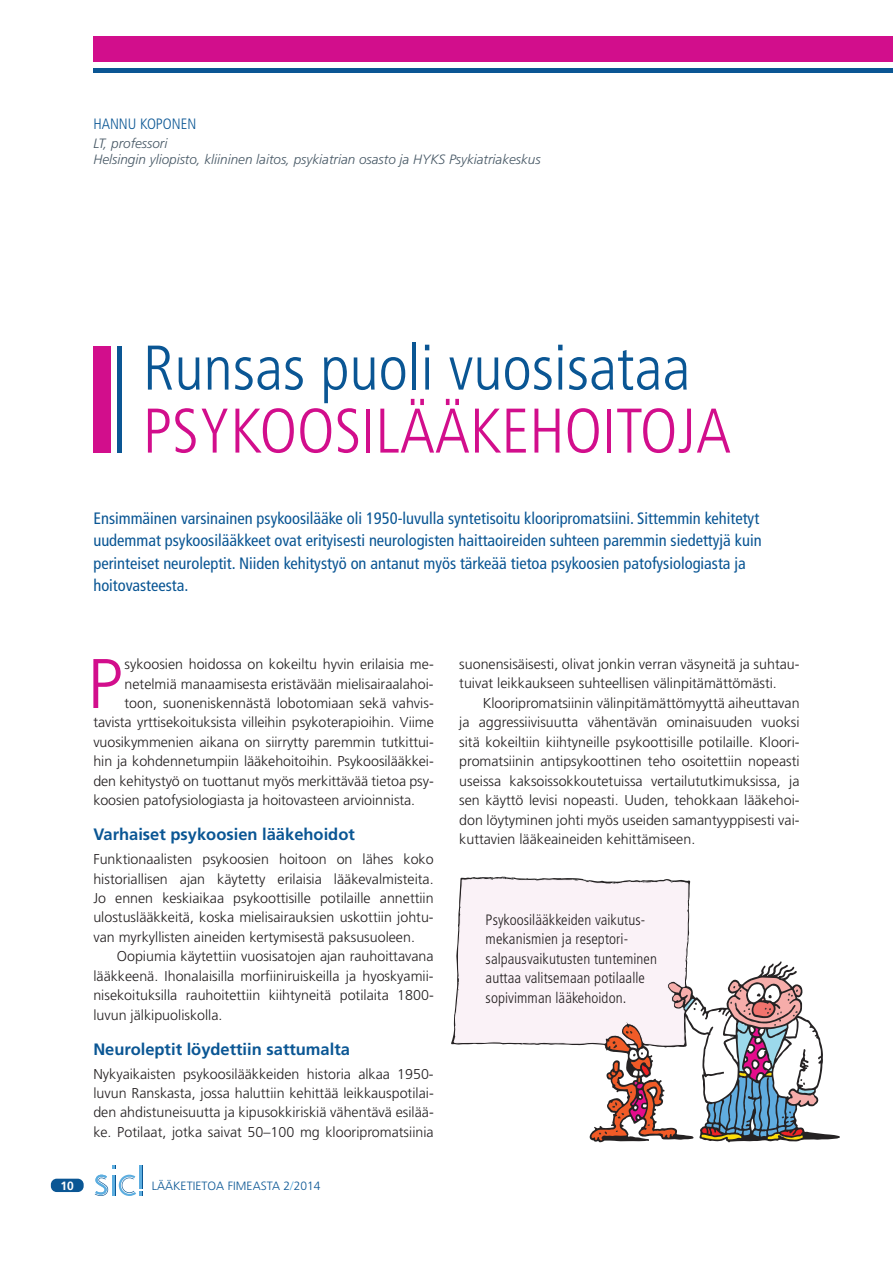
<style>
.page{position:relative;width:893px;height:1263px;background:#fff}
.page>*{position:absolute;margin:0;border:0;box-sizing:border-box;transform-origin:0 0}
.t1{font:300 70.05px "Frutiger";color:#d20e8c}
.t2{font:300 condensed 63px "Frutiger";color:#0a5694}
.t3{font:300 condensed 63px "Frutiger";color:#d20e8c}
.t4{font:condensed 16.5px/22.5px "Frutiger";color:#0a5694}
.t5{font:700 16.5px "Frutiger";color:#0a5694}
.t6{font:300 condensed 15px/19.5px "Frutiger";letter-spacing:.005em;color:#231f20}
.t7{font:300 condensed 15px "Frutiger";color:#0a5694}
.t8{font:300 14.25px/19.5px "Frutiger";color:#231f20;text-align:justify}
.t9{font:italic 300 13.5px/16.5px "Frutiger";color:#475865}
.t10{font:300 12px "Frutiger";letter-spacing:.005em;color:#0a5694}
.t11{font:700 12px "Frutiger";color:#fff}
.s1{color:#5daee0}
</style>
<div class="page">
<div style="left:51px;top:1179px;width:33px;height:13px;background:#0a5694;border-radius:6px"></div>
<svg style="left:95px;top:1165px;width:48px;height:31px"></svg>
<div style="left:94px;top:36px;width:798px;height:26px;background:#d20e8c"></div>
<hr style="left:94px;top:68px;width:798px;height:4px;background:#0a5694">
<div style="left:93px;top:346px;width:18px;height:107px;background:#d20e8c"></div>
<hr style="left:117px;top:346px;width:4px;height:107px;background:#0a5694">
<svg style="left:594px;top:1043px;width:246px;height:100px"></svg>
<svg style="left:451px;top:877px;width:370px;height:264px"></svg>
<p class="t7" style="left:93px;top:118px;width:104px">HANNU KOPONEN</p>
<p class="t9" style="left:93px;top:136px;width:449px">LT, professori<br>Helsingin yliopisto, kliininen laitos, psykiatrian osasto ja HYKS Psykiatriakeskus</p>
<h2 class="t2" style="left:143px;top:342px;width:549px">Runsas puoli vuosisataa</h2>
<h2 class="t3" style="left:143px;top:405px;width:589px">PSYKOOSILÄÄKEHOITOJA</h2>
<p class="t4" style="left:93px;top:508px;width:669px">Ensimmäinen varsinainen psykoosilääke oli 1950-luvulla syntetisoitu klooripromatsiini. Sittemmin kehitetyt uudemmat psykoosilääkkeet ovat erityisesti neurologisten haittaoireiden suhteen paremmin siedettyjä kuin perinteiset neuroleptit. Niiden kehitystyö on antanut myös tärkeää tietoa psykoosien patofysiologiasta ja hoitovasteesta.</p>
<h1 class="t1" style="left:87px;top:655px;width:37px">P</h1>
<p class="t8" style="left:124px;top:655px;width:311px">sykoosien hoidossa on kokeiltu hyvin erilaisia me-</p>
<p class="t8" style="left:124px;top:675px;width:310px">netelmiä manaamisesta eristävään mielisairaalahoi-</p>
<p class="t8" style="left:124px;top:694px;width:311px">toon, suoneniskennästä lobotomiaan sekä vahvis-</p>
<p class="t8" style="left:93px;top:714px;width:342px">tavista yrttisekoituksista villeihin psykoterapioihin. Viime</p>
<p class="t8" style="left:93px;top:733px;width:342px">vuosikymmenien aikana on siirrytty paremmin tutkittui-</p>
<p class="t8" style="left:93px;top:753px;width:342px">hin ja kohdennetumpiin lääkehoitoihin. Psykoosilääkkei-</p>
<p class="t8" style="left:93px;top:772px;width:342px">den kehitystyö on tuottanut myös merkittävää tietoa psy-</p>
<p class="t8" style="left:93px;top:792px;width:323px">koosien patofysiologiasta ja hoitovasteen arvioinnista.</p>
<p class="t5" style="left:93px;top:828px;width:263px">Varhaiset psykoosien lääkehoidot</p>
<p class="t8" style="left:93px;top:850px;width:342px">Funktionaalisten psykoosien hoitoon on lähes koko historiallisen ajan käytetty erilaisia lääkevalmisteita.<br>Jo ennen keskiaikaa psykoottisille potilaille annettiin ulostuslääkkeitä, koska mielisairauksien uskottiin johtu&shy;van myrkyllisten aineiden kertymisestä paksusuoleen.</p>
<p class="t8" style="left:93px;top:948px;width:342px;text-indent:23px">Oopiumia käytettiin vuosisatojen ajan rauhoittavana lääkkeenä. Ihonalaisilla morfiiniruiskeilla ja hyoskyamii&shy;nisekoituksilla rauhoitettiin kiihtyneitä potilaita 1800- luvun jälkipuoliskolla.</p>
<p class="t5" style="left:93px;top:1042px;width:258px">Neuroleptit löydettiin sattumalta</p>
<p class="t8" style="left:93px;top:1065px;width:342px">Nykyaikaisten psykoosilääkkeiden historia alkaa 1950- luvun Ranskasta, jossa haluttiin kehittää leikkauspotilai&shy;den ahdistuneisuutta ja kipusokkiriskiä vähentävä esilää&shy;ke. Potilaat, jotka saivat 50–100 mg klooripromatsiinia</p>
<p class="t11" style="left:61px;top:1181px;width:15px">10</p>
<p class="t10" style="left:152px;top:1181px;width:170px">LÄÄKETIETOA FIMEASTA 2<span class="s1">/</span>2014</p>
<p class="t8" style="left:459px;top:655px;width:342px">suonensisäisesti, olivat jonkin verran väsyneitä ja suhtau&shy;tuivat leikkaukseen suhteellisen välinpitämättömästi.</p>
<p class="t8" style="left:459px;top:694px;width:342px;text-indent:23px">Klooripromatsiinin välinpitämättömyyttä aiheuttavan ja aggressiivisuutta vähentävän ominaisuuden vuoksi sitä kokeiltiin kiihtyneille psykoottisille potilaille. Kloori&shy;promatsiinin antipsykoottinen teho osoitettiin nopeasti useissa kaksoissokkoutetuissa vertailututkimuksissa, ja sen käyttö levisi nopeasti. Uuden, tehokkaan lääkehoi&shy;don löytyminen johti myös useiden samantyyppisesti vai&shy;kuttavien lääkeaineiden kehittämiseen.</p>
<p class="t6" style="left:485px;top:911px;width:173px">Psykoosilääkkeiden vaikutus&shy;mekanismien ja reseptori&shy;salpausvaikutusten tunteminen auttaa valitsemaan potilaalle sopivimman lääkehoidon.</p>
</div>
